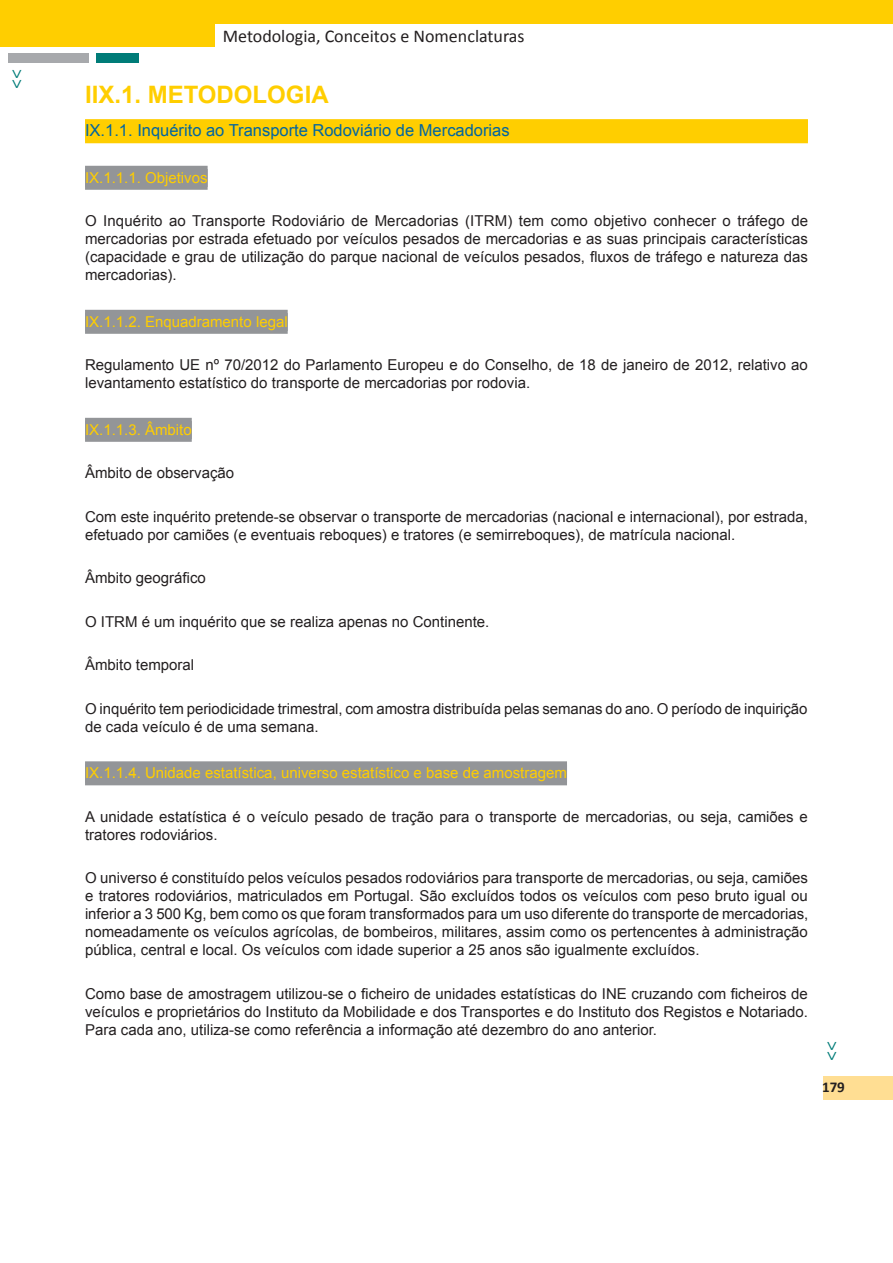
<style>
.page{position:relative;width:893px;height:1263px;background:#fff}
.page>*{position:absolute;margin:0;border:0;box-sizing:border-box;transform-origin:0 0}
.t1{font:700 24px "Arial";color:#ffce00}
.t2{font:18px "Calibri";color:#231f20}
.t3{font:16.5px "Arial";color:#0065a0}
.t4{font:15px/18px "Arial";color:#231f20}
.t5{font:15px "Arial";color:#ffce00}
.t6{font:700 15px "Calibri";color:#231f20}
</style>
<div class="page">
<div style="left:85px;top:119px;width:723px;height:24px;background:#ffce00"></div>
<div style="left:85px;top:166px;width:123px;height:24px;background:#939598"></div>
<div style="left:85px;top:310px;width:203px;height:24px;background:#939598"></div>
<div style="left:85px;top:418px;width:107px;height:24px;background:#939598"></div>
<div style="left:85px;top:761px;width:482px;height:24px;background:#939598"></div>
<div style="left:0;top:0;width:893px;height:23px;background:#ffce00"></div>
<div style="left:0;top:2px;width:215px;height:45px;background:#ffce00"></div>
<div style="left:8px;top:53px;width:81px;height:10px;background:#a7a9ac"></div>
<div style="left:96px;top:53px;width:43px;height:10px;background:#007c78"></div>
<div style="left:823px;top:1076px;width:70px;height:23px;background:#ffde93"></div>
<p class="t2" style="left:223px;top:25px;width:303px">Metodologia, Conceitos e Nomenclaturas</p>
<h1 class="t1" style="left:85px;top:78px;width:245px">IIX.1. METODOLOGIA</h1>
<p class="t3" style="left:85px;top:120px;width:426px">IX.1.1. Inquérito ao Transporte Rodoviário de Mercadorias</p>
<p class="t5" style="left:85px;top:168px;width:124px">IX.1.1.1. Objetivos</p>
<p class="t4" style="left:85px;top:212px;width:725px;text-align:justify">O Inquérito ao Transporte Rodoviário de Mercadorias (ITRM) tem como objetivo conhecer o tráfego de mercadorias por estrada efetuado por veículos pesados de mercadorias e as suas principais características (capacidade e grau de utilização do parque nacional de veículos pesados, fluxos de tráfego e natureza das mercadorias).</p>
<p class="t5" style="left:85px;top:312px;width:204px">IX.1.1.2. Enquadramento legal</p>
<p class="t4" style="left:85px;top:356px;width:724px">Regulamento UE nº 70/2012 do Parlamento Europeu e do Conselho, de 18 de janeiro de 2012, relativo ao levantamento estatístico do transporte de mercadorias por rodovia.</p>
<p class="t5" style="left:85px;top:420px;width:108px">IX.1.1.3. Âmbito</p>
<p class="t4" style="left:85px;top:464px;width:151px">Âmbito de observação</p>
<p class="t4" style="left:85px;top:508px;width:724px">Com este inquérito pretende-se observar o transporte de mercadorias (nacional e internacional), por estrada, efetuado por camiões (e eventuais reboques) e tratores (e semirreboques), de matrícula nacional.</p>
<p class="t4" style="left:85px;top:569px;width:122px">Âmbito geográfico</p>
<p class="t4" style="left:85px;top:613px;width:406px">O ITRM é um inquérito que se realiza apenas no Continente.</p>
<p class="t4" style="left:85px;top:656px;width:111px">Âmbito temporal</p>
<p class="t4" style="left:85px;top:700px;width:724px">O inquérito tem periodicidade trimestral, com amostra distribuída pelas semanas do ano. O período de inquirição de cada veículo é de uma semana.</p>
<p class="t5" style="left:85px;top:763px;width:483px">IX.1.1.4. Unidade estatística, universo estatístico e base de amostragem</p>
<p class="t4" style="left:85px;top:808px;width:724px">A unidade estatística é o veículo pesado de tração para o transporte de mercadorias, ou seja, camiões e tratores rodoviários.</p>
<p class="t4" style="left:85px;top:869px;width:725px;text-align:justify">O universo é constituído pelos veículos pesados rodoviários para transporte de mercadorias, ou seja, camiões e tratores rodoviários, matriculados em Portugal. São excluídos todos os veículos com peso bruto igual ou inferior a 3 500 Kg, bem como os que foram transformados para um uso diferente do transporte de mercadorias, nomeadamente os veículos agrícolas, de bombeiros, militares, assim como os pertencentes à administração pública, central e local. Os veículos com idade superior a 25 anos são igualmente excluídos.</p>
<p class="t4" style="left:85px;top:985px;width:724px;text-align:justify">Como base de amostragem utilizou-se o ficheiro de unidades estatísticas do INE cruzando com ficheiros de veículos e proprietários do Instituto da Mobilidade e dos Transportes e do Instituto dos Registos e Notariado.<br>Para cada ano, utiliza-se como referência a informação até dezembro do ano anterior.</p>
<p class="t6" style="left:822px;top:1078px;width:24px">179</p>
</div>
